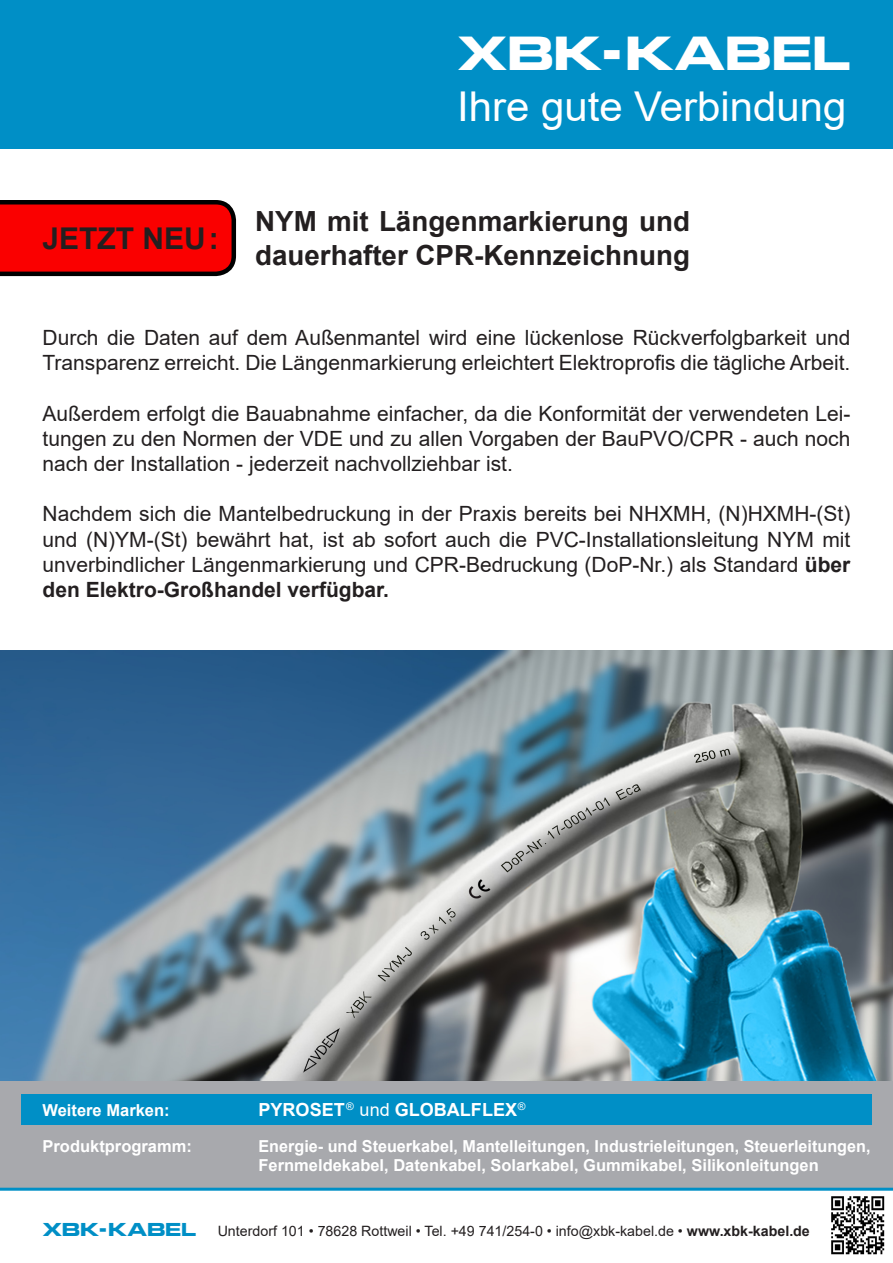
<style>
.page{position:relative;width:893px;height:1263px;background:#fff}
.page>*{position:absolute;margin:0;border:0;box-sizing:border-box;transform-origin:0 0}
.t1{font:41.1px "Arial";color:#fff}
.t2{font:700 41.1px "Euro Technic Ext";color:#fff}
.t3{font:700 30px "Arial";color:#231f20}
.t4{font:700 27.75px/33.3px "Arial";color:#231f20}
.t5{font:21px/25.2px "Arial";color:#231f20;text-align:justify}
.t6{font:700 18px "Arial";color:#fff}
.t7{font:700 16.5px "Arial";color:#fff}
.t8{font:700 16.05px "Euro Technic Ext";color:#008fc6}
.t9{font:14.25px "Arial";color:#231f20}
.s1{font-weight:700}
.s2{font-weight:400}
</style>
<div class="page">
<div style="left:0;top:0;width:893px;height:148px;background:#008fc6"></div>
<div style="left:0;top:0;width:893px;height:149px;border:1px solid #008fc6"></div>
<div style="left:0;top:1080px;width:893px;height:110px;background:#a8a9ad"></div>
<div style="left:21px;top:1095px;width:851px;height:30px;background:#008fc6"></div>
<svg style="left:0;top:200px;width:236px;height:76px;background:#d90101"></svg>
<img style="left:831px;top:1196px;width:53px;height:58px">
<hr style="left:0;top:1188px;width:893px;height:3px;background:#008fc6">
<img style="left:0;top:651px;width:893px;height:429px">
<img style="left:252px;top:693px;width:641px;height:387px">
<p class="t2" style="left:457px;top:24px;width:395px">XBK-KABEL</p>
<p class="t3" style="left:43px;top:217px;width:178px">JETZT NEU:</p>
<p class="t1" style="left:457px;top:78px;width:391px">Ihre gute Verbindung</p>
<p class="t4" style="left:255px;top:205px;width:436px">NYM mit Längenmarkierung und dauerhafter CPR-Kennzeichnung</p>
<p class="t5" style="left:43px;top:325px;width:809px">Durch die Daten auf dem Außenmantel wird eine lückenlose Rückverfolgbarkeit und<br>Transparenz erreicht. Die Längenmarkierung erleichtert Elektroprofis die tägliche Arbeit.</p>
<p class="t5" style="left:43px;top:400px;width:809px">Außerdem erfolgt die Bauabnahme einfacher, da die Konformität der verwendeten Lei&shy;tungen zu den Normen der VDE und zu allen Vorgaben der BauPVO/CPR - auch noch nach der Installation - jederzeit nachvollziehbar ist.</p>
<p class="t5" style="left:43px;top:501px;width:809px">Nachdem sich die Mantelbedruckung in der Praxis bereits bei NHXMH, (N)HXMH-(St) und (N)YM-(St) bewährt hat, ist ab sofort auch die PVC-Installationsleitung NYM mit unverbindlicher Längenmarkierung und CPR-Bedruckung (DoP-Nr.) als Standard <span class="s1">über den Elektro-Großhandel verfügbar.</span></p>
<p class="t7" style="left:43px;top:1098px;width:129px">Weitere Marken:</p>
<p class="t6" style="left:259px;top:1097px;width:269px">PYROSET<sup>®</sup> <span class="s2">und</span> GLOBALFLEX<sup>®</sup></p>
<p class="t7" style="left:43px;top:1134px;width:151px">Produktprogramm:</p>
<p class="t7" style="left:259px;top:1134px;width:613px">Energie- und Steuerkabel, Mantelleitungen, Industrieleitungen, Steuerleitungen,</p>
<p class="t7" style="left:259px;top:1154px;width:562px">Fernmeldekabel, Datenkabel, Solarkabel, Gummikabel, Silikonleitungen</p>
<p class="t8" style="left:43px;top:1218px;width:155px">XBK-KABEL</p>
<p class="t9" style="left:218px;top:1221px;width:594px">Unterdorf 101 • 78628 Rottweil • Tel. +49 741/254-0 • info@xbk-kabel.de • <span class="s1">www.xbk-kabel.de</span></p>
</div>
